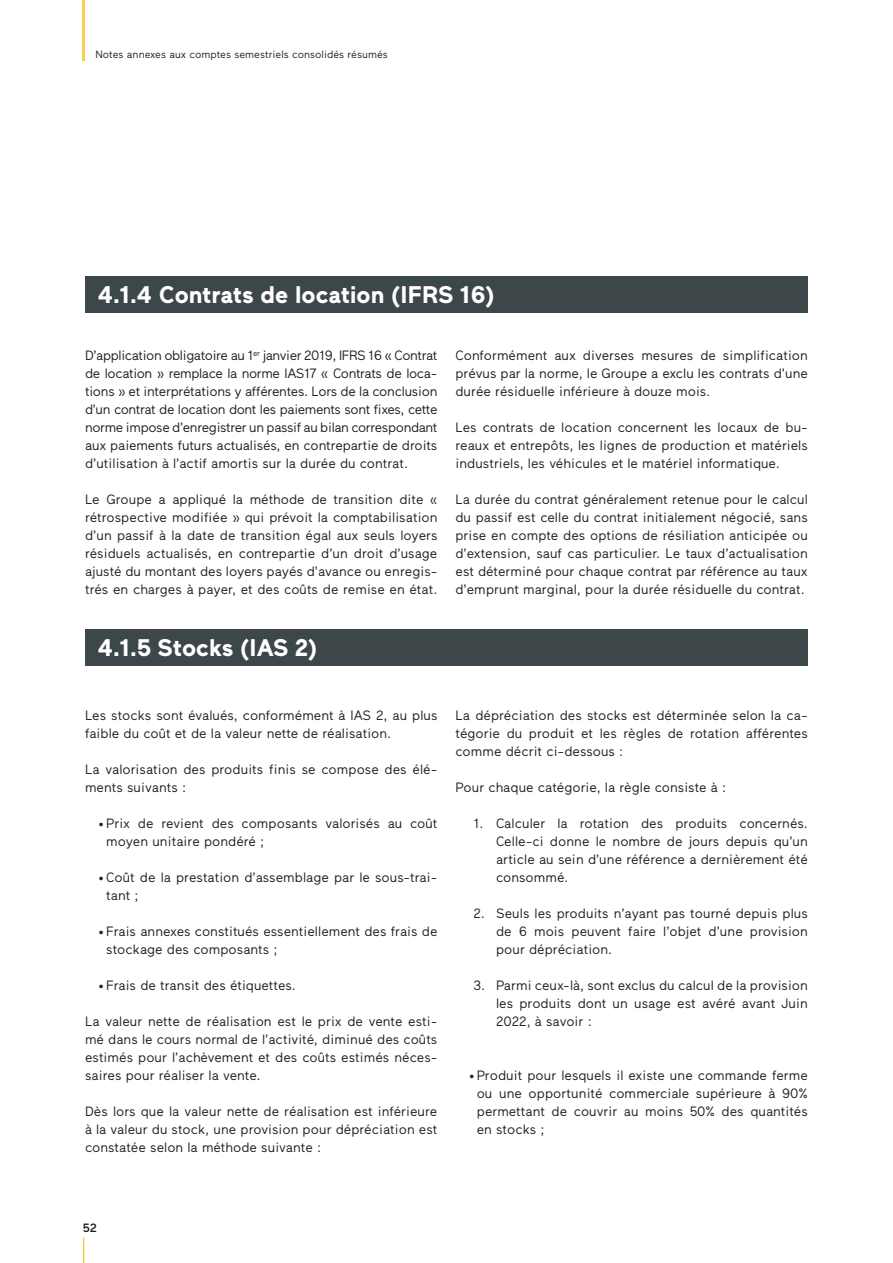
<style>
.page{position:relative;width:893px;height:1263px;background:#fff}
.page>*{position:absolute;margin:0;border:0;box-sizing:border-box;transform-origin:0 0}
.t1{font:700 24px "Maax";color:#fff}
.t2{font:13.5px/18px "Maax";color:#231f20;text-align:justify}
.t3{font:500 12px "Maax";color:#231f20}
.t4{font:10.5px "Maax";color:#231f20}
</style>
<div class="page">
<svg style="left:83px;top:1237px;width:1px;height:26px"></svg>
<hr style="left:83px;top:0;width:2px;height:61px;background:#fecc4e">
<div style="left:85px;top:276px;width:723px;height:37px;background:#3d4648"></div>
<div style="left:85px;top:629px;width:723px;height:36px;background:#3d4648"></div>
<p class="t4" style="left:96px;top:49px;width:294px">Notes annexes aux comptes semestriels consolidés résumés</p>
<h1 class="t1" style="left:98px;top:282px;width:399px">4.1.4 Contrats de location (IFRS 16)</h1>
<p class="t2" style="left:85px;top:347px;width:354px">D’application obligatoire au 1<sup>er</sup> janvier 2019, IFRS 16 « Contrat de location » remplace la norme IAS17 « Contrats de loca&shy;tions » et interprétations y afférentes. Lors de la conclusion d’un contrat de location dont les paiements sont fixes, cette norme impose d’enregistrer un passif au bilan correspondant aux paiements futurs actualisés, en contrepartie de droits d’utilisation à l’actif amortis sur la durée du contrat.</p>
<p class="t2" style="left:85px;top:490px;width:354px">Le Groupe a appliqué la méthode de transition dite « rétrospective modifiée » qui prévoit la comptabilisation d’un passif à la date de transition égal aux seuls loyers résiduels actualisés, en contrepartie d’un droit d’usage ajusté du montant des loyers payés d’avance ou enregis&shy;trés en charges à payer, et des coûts de remise en état.</p>
<h1 class="t1" style="left:98px;top:634px;width:221px">4.1.5 Stocks (IAS 2)</h1>
<p class="t2" style="left:455px;top:346px;width:354px">Conformément aux diverses mesures de simplification prévus par la norme, le Groupe a exclu les contrats d’une durée résiduelle inférieure à douze mois.</p>
<p class="t2" style="left:455px;top:418px;width:354px">Les contrats de location concernent les locaux de bu&shy;reaux et entrepôts, les lignes de production et matériels industriels, les véhicules et le matériel informatique.</p>
<p class="t2" style="left:455px;top:490px;width:354px">La durée du contrat généralement retenue pour le calcul du passif est celle du contrat initialement négocié, sans prise en compte des options de résiliation anticipée ou d’extension, sauf cas particulier. Le taux d’actualisation est déterminé pour chaque contrat par référence au taux d’emprunt marginal, pour la durée résiduelle du contrat.</p>
<p class="t2" style="left:85px;top:706px;width:354px">Les stocks sont évalués, conformément à IAS 2, au plus faible du coût et de la valeur nette de réalisation.</p>
<p class="t2" style="left:85px;top:760px;width:354px">La valorisation des produits finis se compose des élé&shy;ments suivants :</p>
<p class="t2" style="left:106px;top:814px;width:333px;text-indent:-8px">• Prix de revient des composants valorisés au coût moyen unitaire pondéré ;</p>
<p class="t2" style="left:106px;top:868px;width:333px;text-indent:-8px">• Coût de la prestation d’assemblage par le sous-trai&shy;tant ;</p>
<p class="t2" style="left:106px;top:922px;width:333px;text-indent:-8px">• Frais annexes constitués essentiellement des frais de stockage des composants ;</p>
<p class="t2" style="left:99px;top:976px;width:199px">• Frais de transit des étiquettes.</p>
<p class="t2" style="left:85px;top:1012px;width:354px">La valeur nette de réalisation est le prix de vente esti&shy;mé dans le cours normal de l’activité, diminué des coûts estimés pour l’achèvement et des coûts estimés néces&shy;saires pour réaliser la vente.</p>
<p class="t2" style="left:85px;top:1102px;width:354px">Dès lors que la valeur nette de réalisation est inférieure à la valeur du stock, une provision pour dépréciation est constatée selon la méthode suivante :</p>
<p class="t2" style="left:455px;top:706px;width:354px">La dépréciation des stocks est déterminée selon la ca&shy;tégorie du produit et les règles de rotation afférentes comme décrit ci-dessous :</p>
<p class="t2" style="left:455px;top:778px;width:272px">Pour chaque catégorie, la règle consiste à :</p>
<p class="t2" style="left:496px;top:814px;width:313px;text-indent:-23px">1. Calculer la rotation des produits concernés.<br>Celle-ci donne le nombre de jours depuis qu’un article au sein d’une référence a dernièrement été consommé.</p>
<p class="t2" style="left:496px;top:904px;width:313px;text-indent:-23px">2. Seuls les produits n’ayant pas tourné depuis plus de 6 mois peuvent faire l’objet d’une provision pour dépréciation.</p>
<p class="t2" style="left:496px;top:976px;width:313px;text-indent:-23px">3. Parmi ceux-là, sont exclus du calcul de la provision les produits dont un usage est avéré avant Juin 2022, à savoir :</p>
<p class="t2" style="left:477px;top:1066px;width:333px;text-indent:-8px">• Produit pour lesquels il existe une commande ferme ou une opportunité commerciale supérieure à 90% permettant de couvrir au moins 50% des quantités en stocks ;</p>
<p class="t3" style="left:83px;top:1221px;width:16px">52</p>
</div>
